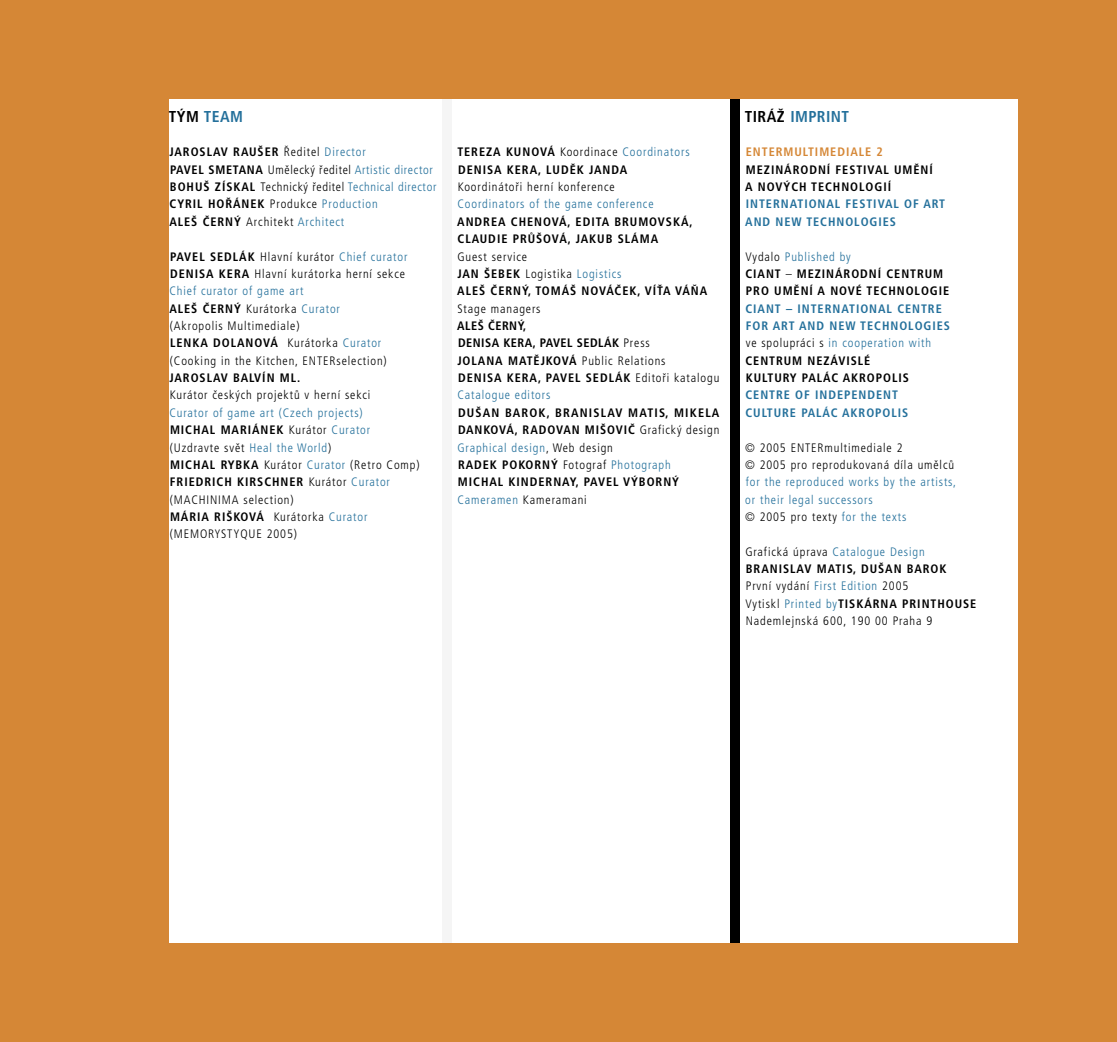
<style>
.page{position:relative;width:1117px;height:1042px;background:#fff}
.page>*{position:absolute;margin:0;border:0;box-sizing:border-box;transform-origin:0 0}
.t1{font:700 condensed 15.75px "Frutiger CE";letter-spacing:.025em;color:#24709b}
.t2{font:300 condensed 12.25px/17.3px "Frutiger CE";letter-spacing:.07em;color:#000}
.t3{font:700 condensed 12.25px/17.3px "Frutiger CE";letter-spacing:.08em;color:#000}
.t4{font:700 condensed 12.25px/17.3px "Frutiger CE";letter-spacing:.08em;color:#24709b}
.t5{font:300 condensed 12.25px/17.3px "Frutiger CE";letter-spacing:.05em;color:#24709b}
.t6{font:700 condensed 12.25px/17.3px "Frutiger CE";letter-spacing:.04em;color:#000}
.t7{font:300 condensed 12.25px/17.3px "Frutiger CE";letter-spacing:.07em;color:#24709b}
.t8{font:700 condensed 12.25px "Frutiger CE";letter-spacing:.08em;color:#d58736}
.s1{color:#000}
.s2{font-weight:700;color:#000}
.s3{font-weight:700}
.s4{color:#24709b}
.s5{font-weight:300}
.s6{font-weight:300;color:#24709b}
.s7{font-weight:300;color:#000}
</style>
<div class="page">
<div style="left:0;top:0;width:1116px;height:1042px;background:#d58736"></div>
<div style="left:169px;top:99px;width:848px;height:844px;background:#fff"></div>
<div style="left:729px;top:99px;width:10px;height:844px;background:#000"></div>
<div style="left:441px;top:99px;width:10px;height:844px;background:#f5f5f5"></div>
<p class="t1" style="left:169px;top:107px;width:75px"><span class="s1">TÝM</span> TEAM</p>
<p class="t5" style="left:169px;top:144px;width:268px"><span class="s2">JAROSLAV RAUŠER</span> <span class="s1">Ředitel</span> Director<br><span class="s2">PAVEL SMETANA</span> <span class="s1">Umělecký ředitel</span> Artistic director <span class="s2">BOHUŠ ZÍSKAL</span> <span class="s1">Technický ředitel</span> Technical director <span class="s2">CYRIL HOŘÁNEK</span> <span class="s1">Produkce</span> Production<br><span class="s2">ALEŠ ČERNÝ</span> <span class="s1">Architekt</span> Architect</p>
<p class="t2" style="left:169px;top:248px;width:239px"><span class="s3">PAVEL SEDLÁK</span> Hlavní kurátor <span class="s4">Chief curator </span><span class="s3">DENISA KERA</span> Hlavní kurátorka herní sekce <span class="s4">Chief curator of game art<br></span><span class="s3">ALEŠ ČERNÝ</span> Kurátorka <span class="s4">Curator<br></span>(Akropolis Multimediale)<br><span class="s3">LENKA DOLANOVÁ</span> Kurátorka <span class="s4">Curator </span>(Cooking in the Kitchen, ENTERselection)</p>
<p class="t3" style="left:169px;top:369px;width:132px">JAROSLAV BALVÍN ML.</p>
<p class="t2" style="left:170px;top:387px;width:202px">Kurátor českých projektů v herní sekci</p>
<p class="t2" style="left:169px;top:404px;width:251px"><span class="s4">Curator of game art (Czech projects)<br></span><span class="s3">MICHAL MARIÁNEK</span> Kurátor <span class="s4">Curator </span>(Uzdravte svět <span class="s4">Heal the World</span>)<br><span class="s3">MICHAL RYBKA</span> Kurátor <span class="s4">Curator</span> (Retro Comp)<br><span class="s3">FRIEDRICH KIRSCHNER</span> Kurátor <span class="s4">Curator </span>(MACHINIMA selection)<br><span class="s3">MÁRIA RIŠKOVÁ</span> Kurátorka <span class="s4">Curator </span>(MEMORYSTYQUE 2005)</p>
<p class="t3" style="left:457px;top:144px;width:234px">TEREZA KUNOVÁ <span class="s5">Koordinace</span> <span class="s6">Coordinators<br></span>DENISA KERA, LUDĚK JANDA</p>
<p class="t2" style="left:458px;top:178px;width:158px">Koordinátoři herní konference</p>
<p class="t7" style="left:457px;top:196px;width:197px">Coordinators of the game conference</p>
<p class="t3" style="left:457px;top:213px;width:237px">ANDREA CHENOVÁ, EDITA BRUMOVSKÁ,<br>CLAUDIE PRŮŠOVÁ, JAKUB SLÁMA</p>
<p class="t3" style="left:457px;top:248px;width:251px"><span class="s5">Guest service<br></span>JAN ŠEBEK <span class="s5">Logistika</span> <span class="s6">Logistics<br></span>ALEŠ ČERNÝ, TOMÁŠ NOVÁČEK, VÍŤA VÁŇA</p>
<p class="t2" style="left:457px;top:300px;width:85px">Stage managers</p>
<p class="t6" style="left:457px;top:317px;width:263px">ALEŠ ČERNÝ,<br>DENISA KERA, PAVEL SEDLÁK <span class="s5">Press<br></span>JOLANA MATĚJKOVÁ <span class="s5">Public Relations<br></span>DENISA KERA, PAVEL SEDLÁK <span class="s5">Editoři katalogu<br></span><span class="s6">Catalogue editors</span></p>
<p class="t3" style="left:457px;top:404px;width:263px">DUŠAN BAROK, BRANISLAV MATIS, MIKELA DANKOVÁ, RADOVAN MIŠOVIČ <span class="s5">Grafický design </span><span class="s6">Graphical design</span><span class="s5">, Web design<br></span>RADEK POKORNÝ <span class="s5">Fotograf</span> <span class="s6">Photograph<br></span>MICHAL KINDERNAY, PAVEL VÝBORNÝ <span class="s6">Cameramen</span> <span class="s5">Kameramani</span></p>
<p class="t1" style="left:744px;top:107px;width:106px"><span class="s1">TIRÁŽ</span> IMPRINT</p>
<p class="t8" style="left:745px;top:145px;width:139px">ENTERMULTIMEDIALE 2</p>
<p class="t3" style="left:745px;top:161px;width:189px">MEZINÁRODNÍ FESTIVAL UMĚNÍ<br>A NOVÝCH TECHNOLOGIÍ</p>
<p class="t4" style="left:745px;top:196px;width:201px">INTERNATIONAL FESTIVAL OF ART<br>AND NEW TECHNOLOGIES</p>
<p class="t3" style="left:745px;top:248px;width:205px"><span class="s5">Vydalo</span> <span class="s6">Published by<br></span>CIANT <span class="s5">–</span> MEZINÁRODNÍ CENTRUM<br>PRO UMĚNÍ A NOVÉ TECHNOLOGIE</p>
<p class="t4" style="left:745px;top:300px;width:206px">CIANT – INTERNATIONAL CENTRE<br>FOR ART AND NEW TECHNOLOGIES <span class="s7">ve spolupráci s</span> <span class="s5">in cooperation with<br></span><span class="s1">CENTRUM NEZÁVISLÉ<br>KULTURY PALÁC AKROPOLIS</span></p>
<p class="t4" style="left:745px;top:387px;width:164px">CENTRE OF INDEPENDENT<br>CULTURE PALÁC AKROPOLIS</p>
<p class="t2" style="left:744px;top:439px;width:210px">© 2005 ENTERmultimediale 2<br>© 2005 pro reprodukovaná díla umělců</p>
<p class="t7" style="left:744px;top:473px;width:212px">for the reproduced works by the artists, or their legal successors<br><span class="s1">© 2005 pro texty</span> for the texts</p>
<p class="t2" style="left:745px;top:543px;width:232px">Grafická úprava <span class="s4">Catalogue Design </span><span class="s3">BRANISLAV MATIS, DUŠAN BAROK<br></span>První vydání <span class="s4">First Edition</span> 2005<br>Vytiskl <span class="s4">Printed by</span><span class="s3">TISKÁRNA PRINTHOUSE </span>Nademlejnská 600, 190 00 Praha 9</p>
</div>
